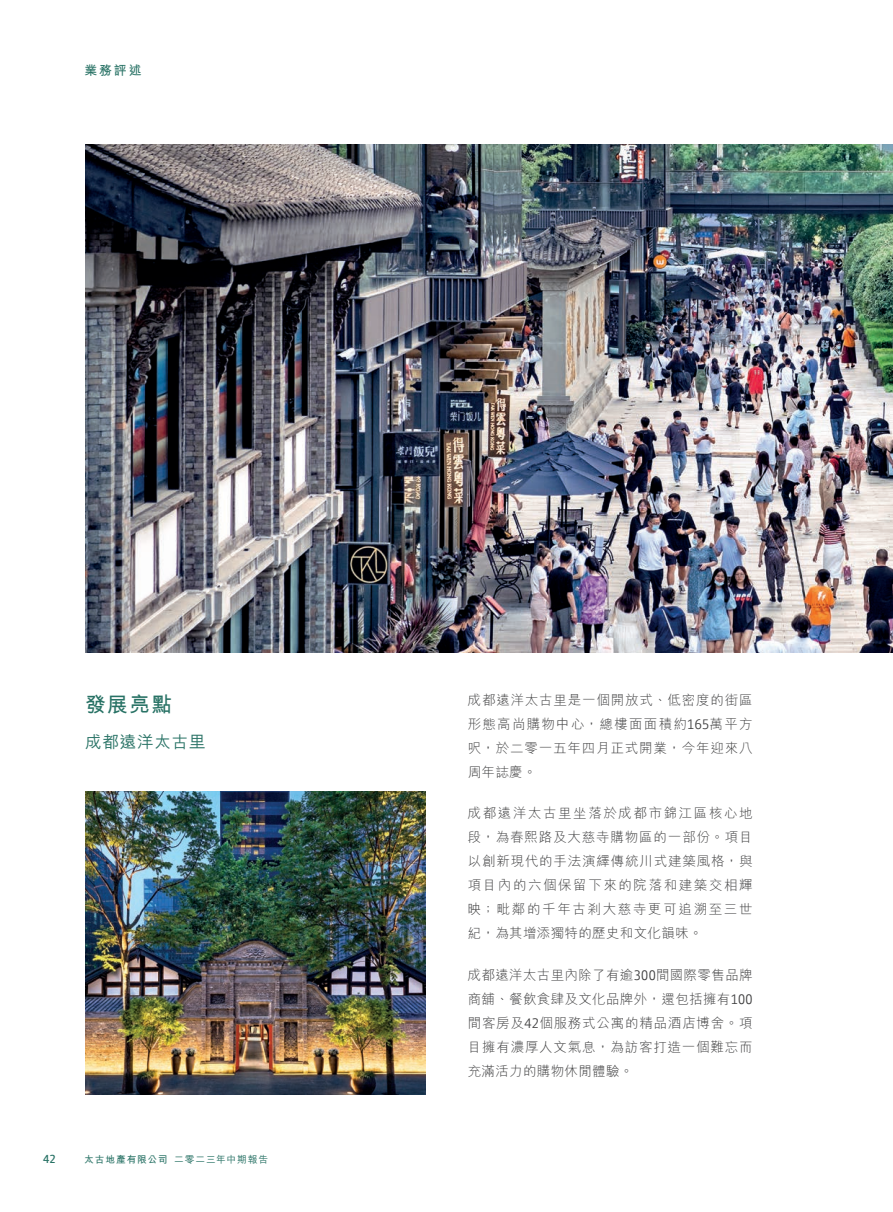
<style>
.page{position:relative;width:893px;height:1212px;background:#fff}
.page>*{position:absolute;margin:0;border:0;box-sizing:border-box;transform-origin:0 0}
.Chi_2023_Head_2{font:700 21px "M Hei HK";color:#287265}
.Chi_2023_Head_3{font:500 16.5px "M Hei HK";letter-spacing:.05em;color:#287265}
.Chi_2023_Body{font:300 13.5px/24px "M Hei HK";letter-spacing:.06em;color:#3e3e3f;text-align:justify}
.t1{font:700 12.75px "M Hei HK";color:#287265}
.t2{font:12px "FS Jack";color:#287265}
.t3{font:500 9.75px "M Hei HK";letter-spacing:.085em;color:#287265}
.s1{font-weight:700}
.s2{font-family:"FS Jack";font-size:14.1px}
</style>
<div class="page">
<img style="left:85px;top:145px;width:808px;height:507px">
<img style="left:85px;top:791px;width:340px;height:303px">
<p class="t1" style="left:84px;top:61px;width:59px">業務評述</p>
<p class="Chi_2023_Head_2" style="left:85px;top:689px;width:89px">發展亮點</p>
<p class="Chi_2023_Head_3" style="left:85px;top:729px;width:122px">成都遠洋太古里</p>
<p class="t2" style="left:43px;top:1149px;width:14px">42</p>
<p class="t3" style="left:84px;top:1152px;width:185px"><span class="s1">太古地產有限公司</span> 二零二三年中期報告</p>
<p class="Chi_2023_Body" style="left:468px;top:688px;width:286px">成都遠洋太古里是一個開放式、低密度的街區形態高尚購物中心，總樓面面積約<span class="s2">165</span>萬平方呎，於二零一五年四月正式開業，今年迎來八周年誌慶。</p>
<p class="Chi_2023_Body" style="left:468px;top:801px;width:286px">成都遠洋太古里坐落於成都市錦江區核心地段，為春熙路及大慈寺購物區的一部份。項目以創新現代的手法演繹傳統川式建築風格，與項目內的六個保留下來的院落和建築交相輝映；毗鄰的千年古剎大慈寺更可追溯至三世紀，為其增添獨特的歷史和文化韻味。</p>
<p class="Chi_2023_Body" style="left:468px;top:962px;width:286px">成都遠洋太古里內除了有逾<span class="s2">300</span>間國際零售品牌商舖、餐飲食肆及文化品牌外，還包括擁有<span class="s2">100</span>間客房及<span class="s2">42</span>個服務式公寓的精品酒店博舍。項目擁有濃厚人文氣息，為訪客打造一個難忘而充滿活力的購物休閒體驗。</p>
</div>
